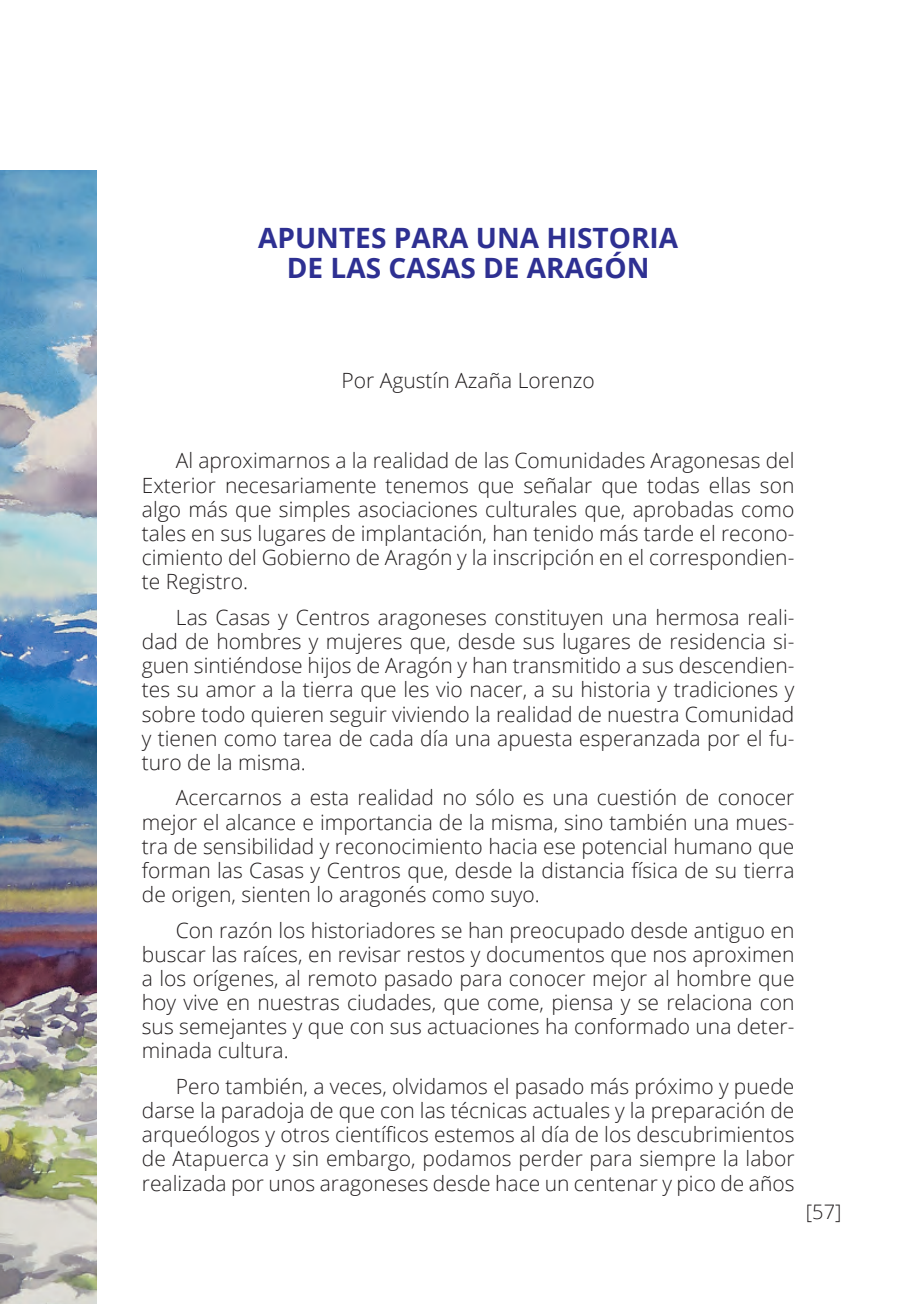
<style>
.page{position:relative;width:908px;height:1304px;background:#fff}
.page>*{position:absolute;margin:0;border:0;box-sizing:border-box;transform-origin:0 0}
.t1{font:700 28px/30.2px "Open Sans";color:#2e3092}
.t2{font:300 21px/24.2px "Open Sans";color:#231f20;text-align:justify}
.t3{font:300 20px "Open Sans";color:#231f20}
</style>
<div class="page">
<img style="left:0;top:170px;width:96px;height:1134px">
<h1 class="t1" style="left:287px;top:222px;width:392px;text-indent:-29px">APUNTES PARA UNA HISTORIA<br>DE LAS CASAS DE ARAGÓN</h1>
<p class="t2" style="left:341px;top:367px;width:255px">Por Agustín Azaña Lorenzo</p>
<p class="t2" style="left:142px;top:448px;width:654px;text-indent:34px">Al aproximarnos a la realidad de las Comunidades Aragonesas del Exterior necesariamente tenemos que señalar que todas ellas son algo más que simples asociaciones culturales que, aprobadas como tales en sus lugares de implantación, han tenido más tarde el recono&shy;cimiento del Gobierno de Aragón y la inscripción en el correspondien&shy;te Registro.</p>
<p class="t2" style="left:142px;top:605px;width:654px;text-indent:34px">Las Casas y Centros aragoneses constituyen una hermosa reali&shy;dad de hombres y mujeres que, desde sus lugares de residencia si&shy;guen sintiéndose hijos de Aragón y han transmitido a sus descendien&shy;tes su amor a la tierra que les vio nacer, a su historia y tradiciones y sobre todo quieren seguir viviendo la realidad de nuestra Comunidad y tienen como tarea de cada día una apuesta esperanzada por el fu&shy;turo de la misma.</p>
<p class="t2" style="left:142px;top:785px;width:654px;text-indent:34px">Acercarnos a esta realidad no sólo es una cuestión de conocer mejor el alcance e importancia de la misma, sino también una mues&shy;tra de sensibilidad y reconocimiento hacia ese potencial humano que forman las Casas y Centros que, desde la distancia física de su tierra de origen, sienten lo aragonés como suyo.</p>
<p class="t2" style="left:142px;top:917px;width:654px;text-indent:34px">Con razón los historiadores se han preocupado desde antiguo en buscar las raíces, en revisar restos y documentos que nos aproximen a los orígenes, al remoto pasado para conocer mejor al hombre que hoy vive en nuestras ciudades, que come, piensa y se relaciona con sus semejantes y que con sus actuaciones ha conformado una deter&shy;minada cultura.</p>
<p class="t2" style="left:142px;top:1074px;width:654px;text-indent:34px">Pero también, a veces, olvidamos el pasado más próximo y puede darse la paradoja de que con las técnicas actuales y la preparación de arqueólogos y otros científicos estemos al día de los descubrimientos de Atapuerca y sin embargo, podamos perder para siempre la labor realizada por unos aragoneses desde hace un centenar y pico de años</p>
<p class="t3" style="left:805px;top:1198px;width:37px">[57]</p>
</div>
